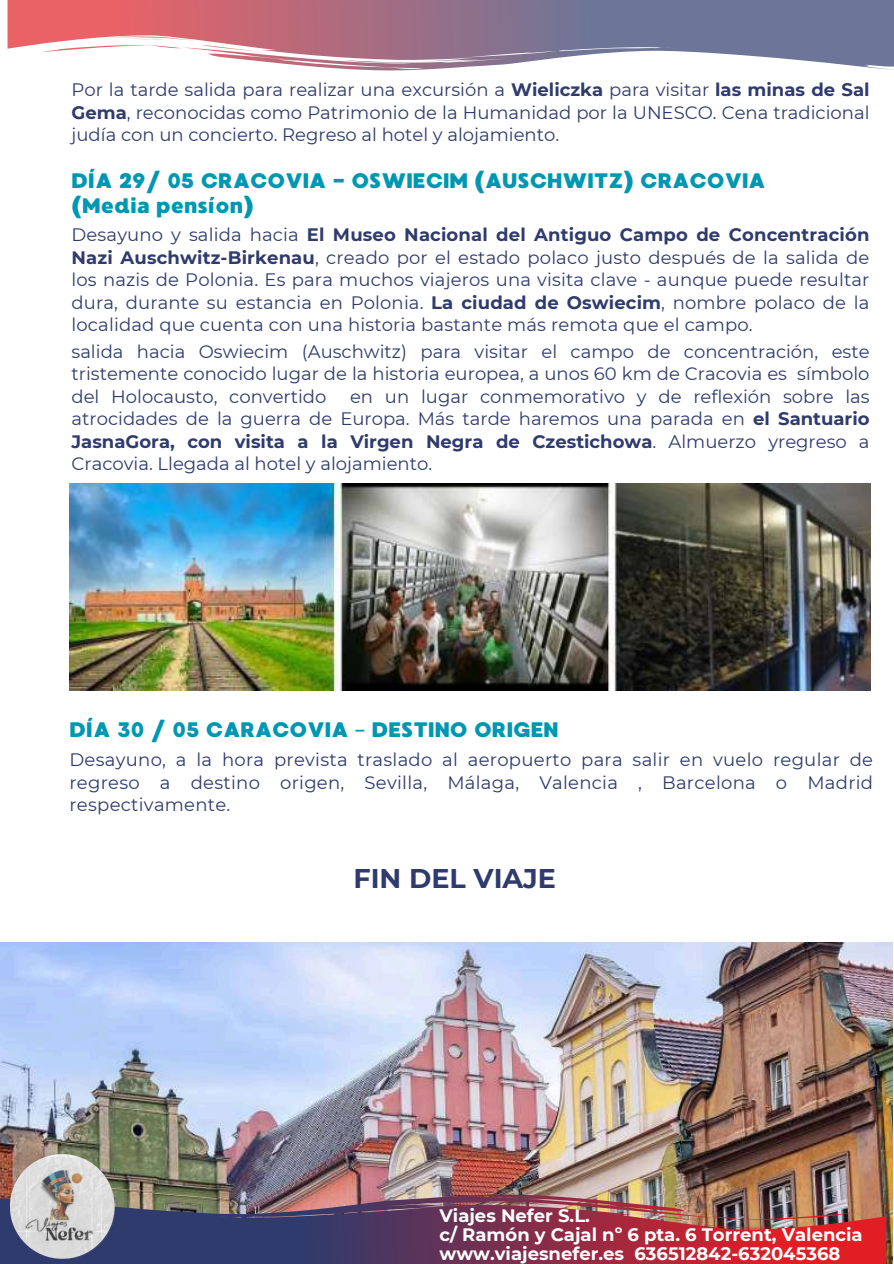
<style>
.page{position:relative;width:894px;height:1264px;background:#fff}
.page>*{position:absolute;margin:0;border:0;box-sizing:border-box;transform-origin:0 0}
.t1{font:700 27px "Montserrat";color:#2f3b6c}
.t2{font:21px/24.8px "MADE Waffle Soft";color:#0097b2}
.t3{font:18px/22.5px "Montserrat";color:#2f3b6c;text-align:justify}
.t4{font:700 18px/19.2px "Montserrat";color:#fff}
.s1{font-weight:700}
.s2{font-family:"Noto Sans Gurmukhi"}
</style>
<div class="page">
<img style="left:0;top:942px;width:892px;height:321px">
<svg style="left:8px;top:0;width:885px;height:70px"></svg>
<svg style="left:41px;top:37px;width:225px;height:15px"></svg>
<img style="left:69px;top:484px;width:800px;height:207px">
<img style="left:0;top:1194px;width:885px;height:69px">
<img style="left:627px;top:1212px;width:225px;height:16px">
<img style="left:10px;top:1154px;width:104px;height:104px">
<p class="t3" style="left:72px;top:79px;width:799px">Por la tarde salida para realizar una excursión a <span class="s1">Wieliczka</span> para visitar <span class="s1">las minas de Sal Gema</span>, reconocidas como Patrimonio de la Humanidad por la UNESCO. Cena tradicional judía con un concierto. Regreso al hotel y alojamiento.</p>
<p class="t2" style="left:72px;top:168px;width:695px">DÍA 29/ 05 CRACOVIA - OSWIECIM (AUSCHWITZ) CRACOVIA (Media pensíon)</p>
<p class="t3" style="left:72px;top:223px;width:799px">Desayuno y salida hacia <span class="s1">El Museo Nacional del Antiguo Campo de Concentración Nazi Auschwitz-Birkenau</span>, creado por el estado polaco justo después de la salida de los nazis de Polonia. Es para muchos viajeros una visita clave - aunque puede resultar dura, durante su estancia en Polonia. <span class="s1">La ciudad de Oswiecim</span>, nombre polaco de la localidad que cuenta con una historia bastante más remota que el campo.</p>
<p class="t3" style="left:72px;top:340px;width:799px">salida hacia Oswiecim (Auschwitz) para visitar el campo de concentración, este tristemente conocido lugar de la historia europea, a unos 60 km de Cracovia es símbolo del Holocausto, convertido</p>
<p class="t3" style="left:72px;top:385px;width:799px;text-indent:278px">en un lugar conmemorativo y de reflexión sobre las atrocidades de la guerra de Europa. Más tarde haremos una parada en <span class="s1">el Santuario JasnaGora, con visita a la Virgen Negra de Czestichowa</span>. Almuerzo yregreso a Cracovia. Llegada al hotel y alojamiento.</p>
<p class="t2" style="left:69px;top:717px;width:490px">DÍA 30 / 05 CARACOVIA <span class="s2">–</span> DESTINO ORIGEN</p>
<p class="t3" style="left:69px;top:748px;width:805px">Desayuno, a la hora prevista traslado al aeropuerto para salir en vuelo regular de regreso a destino origen, Sevilla, Málaga, Valencia , Barcelona o Madrid respectivamente.</p>
<h1 class="t1" style="left:353px;top:861px;width:204px">FIN DEL VIAJE</h1>
<p class="t4" style="left:439px;top:1205px;width:424px">Viajes Nefer S.L.<br>c/ Ramón y Cajal nº 6 pta. 6 Torrent, Valencia www.viajesnefer.es 636512842-632045368</p>
</div>
